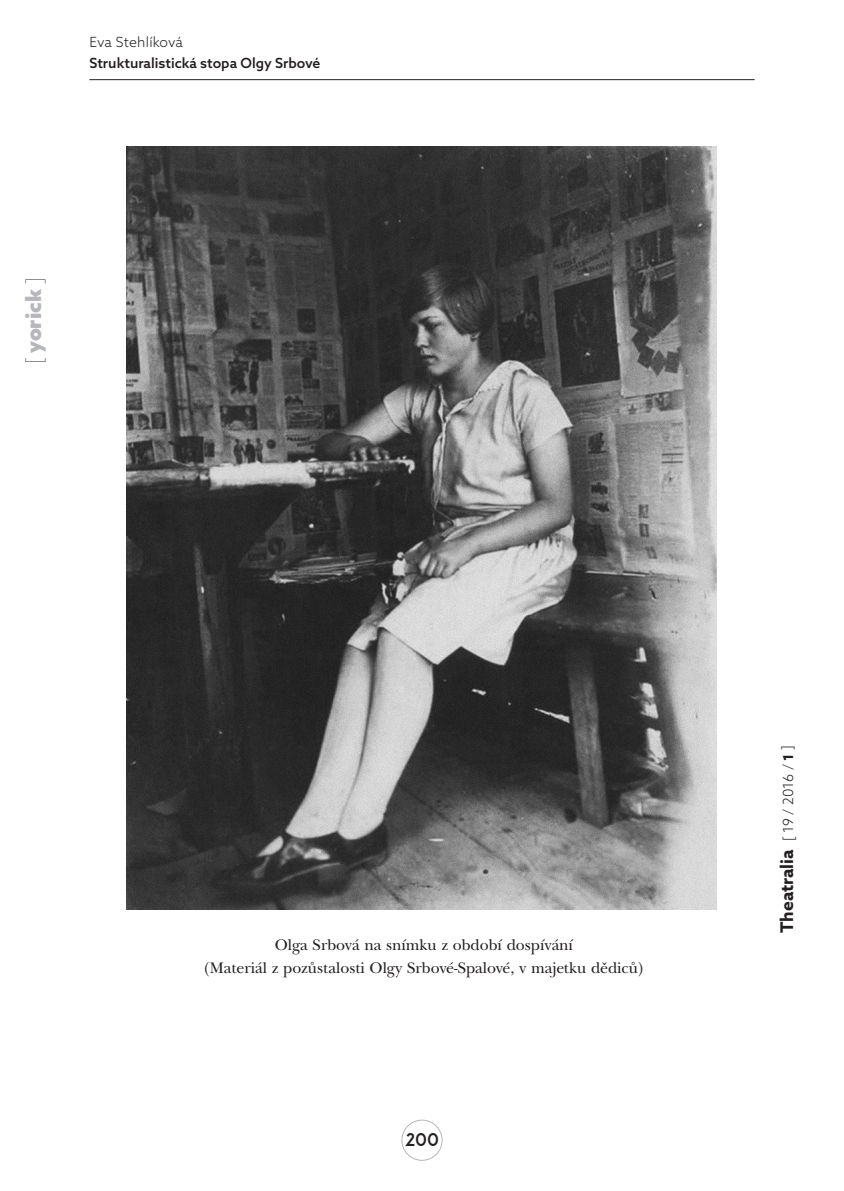
<style>
.page{position:relative;width:844px;height:1191px;background:#fff}
.page>*{position:absolute;margin:0;border:0;box-sizing:border-box;transform-origin:0 0}
.t1{font:900 21px "Azo Sans";color:#b6b7bb}
.t2{font:700 17.5px "Azo Sans";color:#231f20}
.t3{font:17.5px "ADAM.CGPRO";color:#231f20}
.POPISKA{font:15.75px "New Baskervilltc TOT Rom";color:#231f20}
.t4{font:500 14px "Azo Sans";color:#231f20}
.t5{font:300 14px "Azo Sans";letter-spacing:.005em;color:#231f20}
.s1{font-weight:100;color:#231f20}
.s2{font-weight:300;font-size:14px}
.s3{font-size:14px}
</style>
<div class="page">
<div style="left:401px;top:1119px;width:41px;height:41px;border:1px solid #b6b7bb;border-radius:50%"></div>
<hr style="left:89px;top:79px;width:665px;height:1px;background:#231f20">
<img style="left:126px;top:146px;width:590px;height:763px">
<p class="t5" style="left:89px;top:33px;width:95px">Eva Stehlíková</p>
<p class="t4" style="left:89px;top:53px;width:232px">Strukturalistická stopa Olgy Srbové</p>
<h1 class="t1" style="left:19px;top:364px;width:88px;rotate:-90deg"><span class="s1">[</span> yorick <span class="s1">]</span></h1>
<p class="POPISKA" style="left:275px;top:935px;width:299px">Olga Srbová na snímku z období dospívání</p>
<p class="POPISKA" style="left:204px;top:958px;width:440px">(Materiál z pozůstalosti Olgy Srbové-Spalové, v majetku dědiců)</p>
<p class="t3" style="left:405px;top:1128px;width:36px">200</p>
<p class="t2" style="left:775px;top:933px;width:189px;rotate:-90deg">Theatralia <span class="s2">[ 19 / 2016 /</span> <span class="s3">1</span> <span class="s2">]</span></p>
</div>
